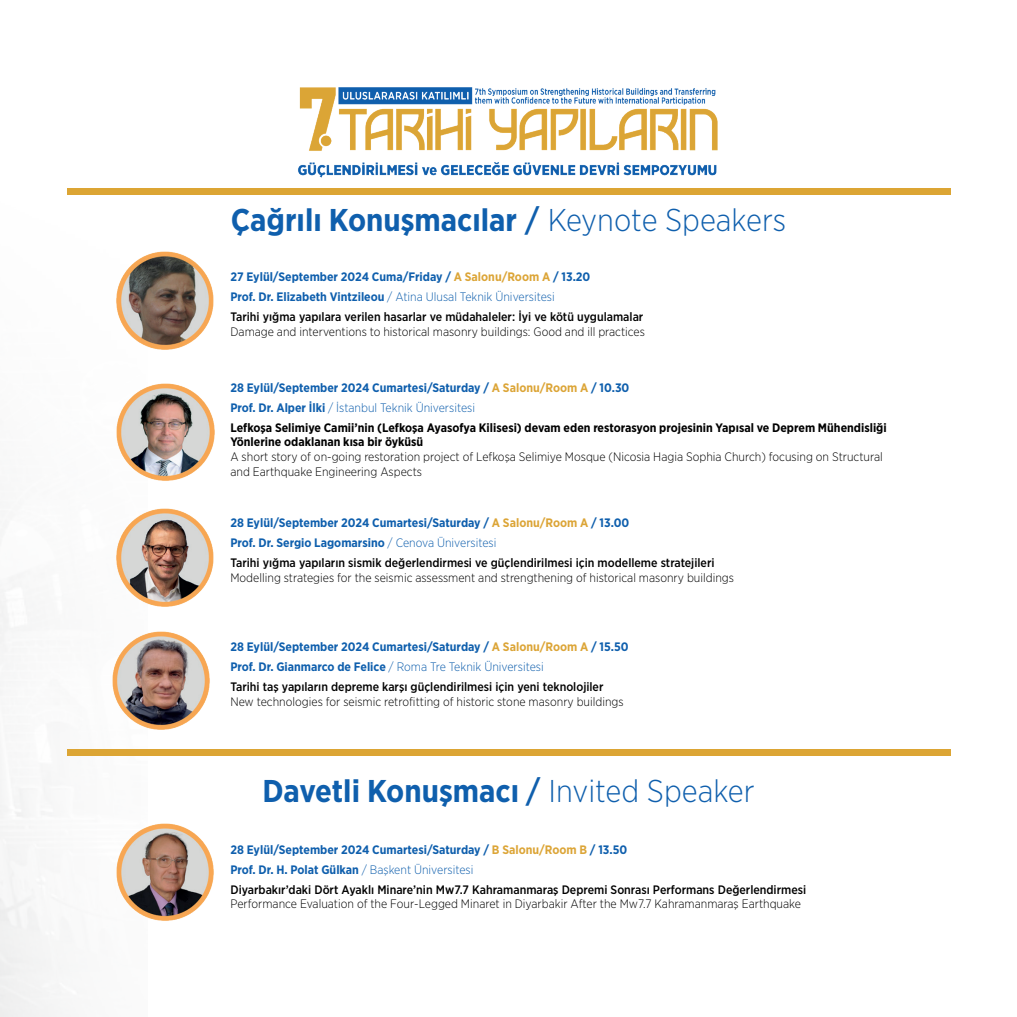
<style>
.page{position:relative;width:1017px;height:1017px;background:#fff}
.page>*{position:absolute;margin:0;border:0;box-sizing:border-box;transform-origin:0 0}
.t1{font:700 31.5px "Gotham Narrow";color:#0f5fad}
.t2{font:500 12.25px/19.8px "Gotham Narrow";color:#000001}
.t3{font:300 12.25px/14.7px "Gotham Narrow";color:#000001}
.t4{font:700 12.25px/19.8px "Gotham Narrow";color:#000001}
.t5{font:700 12.25px/20.3px "Gotham Narrow";color:#0f5fad}
.s1{font-weight:500}
.s2{font-weight:300}
.s3{font-weight:700;color:#0f5fad}
.s4{font-weight:700;color:#dca537}
.s5{font-weight:300;color:#0f5fad}
.s6{color:#0f5fad}
.s7{color:#dca537}
.s8{font-weight:500;color:#000001}
</style>
<div class="page">
<div style="left:67px;top:188px;width:883px;height:7px;background:#dca534"></div>
<div style="left:67px;top:749px;width:883px;height:7px;background:#dca534"></div>
<img style="left:298px;top:87px;width:420px;height:91px">
<img style="left:116px;top:251px;width:98px;height:99px">
<img style="left:116px;top:508px;width:98px;height:99px">
<img style="left:116px;top:383px;width:99px;height:98px">
<img style="left:111px;top:631px;width:99px;height:99px">
<img style="left:116px;top:822px;width:98px;height:99px">
<h1 class="t1" style="left:231px;top:200px;width:557px">Çağrılı Konuşmacılar <span class="s1">/</span> <span class="s2">Keynote Speakers</span></h1>
<p class="t2" style="left:230px;top:267px;width:414px"><span class="s3">27 Eylül/September 2024 Cuma/Friday /</span> <span class="s4">A Salonu/Room A</span> <span class="s3">/ 13.20<br>Prof. Dr. Elizabeth Vintzileou</span> <span class="s5">/ Atina Ulusal Teknik Üniversitesi<br></span>Tarihi yığma yapılara verilen hasarlar ve müdahaleler: İyi ve kötü uygulamalar</p>
<p class="t3" style="left:230px;top:324px;width:416px">Damage and interventions to historical masonry buildings: Good and ill practices</p>
<p class="t4" style="left:230px;top:378px;width:658px"><span class="s6">28 Eylül/September 2024 Cumartesi/Saturday /</span> <span class="s7">A Salonu/Room A</span> <span class="s6">/ 10.30<br>Prof. Dr. Alper İlki</span> <span class="s5">/ İstanbul Teknik Üniversitesi<br></span>Lefkoşa Selimiye Camii’nin (Lefkoşa Ayasofya Kilisesi) devam eden restorasyon projesinin Yapısal ve Deprem Mühendisliği</p>
<p class="t4" style="left:230px;top:432px;width:194px">Yönlerine odaklanan kısa bir öyküsü</p>
<p class="t3" style="left:230px;top:449px;width:654px">A short story of on-going restoration project of Lefkoşa Selimiye Mosque (Nicosia Hagia Sophia Church) focusing on Structural and Earthquake Engineering Aspects</p>
<p class="t2" style="left:230px;top:513px;width:486px"><span class="s3">28 Eylül/September 2024 Cumartesi/Saturday /</span> <span class="s4">A Salonu/Room A</span> <span class="s3">/ 13.00<br>Prof. Dr. Sergio Lagomarsino</span> <span class="s5">/ Cenova Üniversitesi<br></span>Tarihi yığma yapıların sismik değerlendirmesi ve güçlendirilmesi için modelleme stratejileri</p>
<p class="t3" style="left:230px;top:570px;width:505px">Modelling strategies for the seismic assessment and strengthening of historical masonry buildings</p>
<p class="t5" style="left:230px;top:636px;width:400px">28 Eylül/September 2024 Cumartesi/Saturday / <span class="s7">A Salonu/Room A</span> / 15.50<br>Prof. Dr. Gianmarco de Felice <span class="s2">/ Roma Tre Teknik Üniversitesi<br></span><span class="s8">Tarihi taş yapıların depreme karşı güçlendirilmesi için yeni teknolojiler</span></p>
<p class="t3" style="left:230px;top:694px;width:395px">New technologies for seismic retrofitting of historic stone masonry buildings</p>
<h1 class="t1" style="left:262px;top:770px;width:494px">Davetli Konuşmacı <span class="s1">/</span> <span class="s2">Invited Speaker</span></h1>
<p class="t2" style="left:230px;top:840px;width:577px"><span class="s3">28 Eylül/September 2024 Cumartesi/Saturday /</span> <span class="s4">B Salonu/Room B</span> <span class="s3">/ 13.50<br>Prof. Dr. H. Polat Gülkan</span> <span class="s5">/ Başkent Üniversitesi<br></span>Diyarbakır’daki Dört Ayaklı Minare’nin Mw7.7 Kahramanmaraş Depremi Sonrası Performans Değerlendirmesi</p>
<p class="t3" style="left:230px;top:896px;width:572px">Performance Evaluation of the Four-Legged Minaret in Diyarbakir After the Mw7.7 Kahramanmaraş Earthquake</p>
</div>
